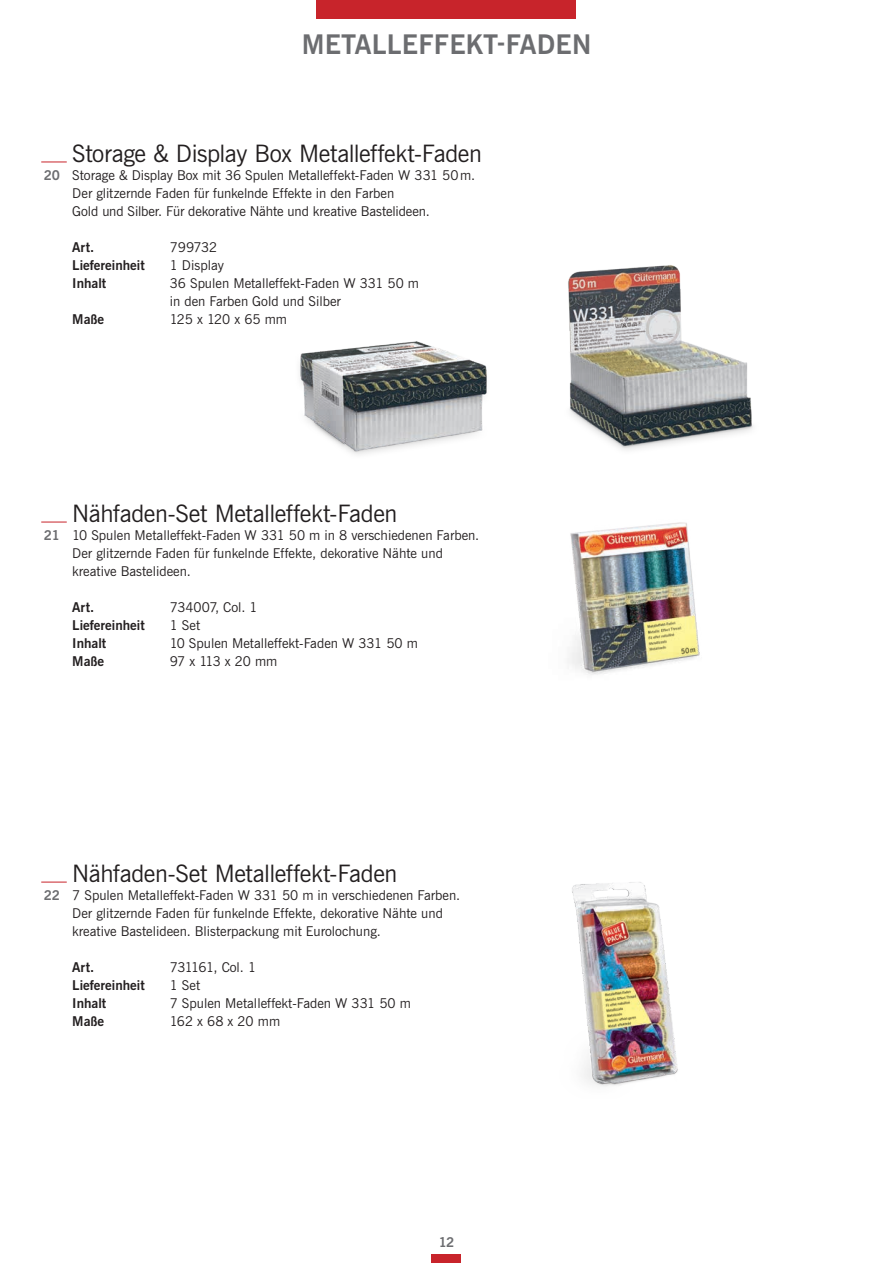
<style>
.page{position:relative;width:893px;height:1263px;background:#fff}
.page>*{position:absolute;margin:0;border:0;box-sizing:border-box;transform-origin:0 0}
.t1{font:700 27px "News Gothic";letter-spacing:.01em;color:#6c6d70}
.t2{font:24px "News Gothic";letter-spacing:-.015em;color:#231f20}
.t3{font:13.5px/18px "News Gothic";color:#231f20}
.t4{font:700 13.5px "News Gothic";color:#231f20}
.t5{font:13.5px "News Gothic";letter-spacing:-.04em;color:#231f20}
.t6{font:700 13.5px "News Gothic";letter-spacing:-.01em;color:#6c6d70}
</style>
<div class="page">
<div style="left:432px;top:1254px;width:29px;height:9px;background:#c8242b"></div>
<div style="left:317px;top:0;width:259px;height:19px;background:#c8242b"></div>
<img style="left:568px;top:522px;width:132px;height:153px">
<img style="left:300px;top:341px;width:187px;height:114px">
<img style="left:568px;top:265px;width:185px;height:185px">
<img style="left:572px;top:882px;width:106px;height:205px">
<svg style="left:41px;top:522px;width:26px;height:1px"></svg>
<svg style="left:41px;top:162px;width:26px;height:1px"></svg>
<svg style="left:41px;top:882px;width:26px;height:1px"></svg>
<h1 class="t1" style="left:302px;top:26px;width:291px">METALLEFFEKT-FADEN</h1>
<p class="t6" style="left:44px;top:166px;width:18px">20</p>
<h2 class="t2" style="left:72px;top:138px;width:411px">Storage &amp; Display Box Metalleffekt-Faden</h2>
<p class="t3" style="left:72px;top:167px;width:404px">Storage &amp; Display Box mit 36 Spulen Metalleffekt-Faden W 331 50m.<br>Der glitzernde Faden für funkelnde Effekte in den Farben<br>Gold und Silber. Für dekorative Nähte und kreative Bastelideen.</p>
<p class="t4" style="left:72px;top:238px;width:23px">Art.</p>
<p class="t3" style="left:170px;top:239px;width:49px">799732</p>
<p class="t4" style="left:72px;top:256px;width:74px">Liefereinheit</p>
<p class="t3" style="left:170px;top:257px;width:56px">1 Display</p>
<p class="t4" style="left:72px;top:274px;width:36px">Inhalt</p>
<p class="t3" style="left:170px;top:275px;width:251px">36 Spulen Metalleffekt-Faden W 331 50 m in den Farben Gold und Silber</p>
<p class="t4" style="left:72px;top:310px;width:34px">Maße</p>
<p class="t3" style="left:170px;top:311px;width:119px">125 x 120 x 65 mm</p>
<p class="t6" style="left:44px;top:526px;width:18px">21</p>
<h2 class="t2" style="left:72px;top:498px;width:327px">Nähfaden-Set Metalleffekt-Faden</h2>
<p class="t3" style="left:72px;top:527px;width:408px">10 Spulen Metalleffekt-Faden W 331 50 m in 8 verschiedenen Farben.<br>Der glitzernde Faden für funkelnde Effekte, dekorative Nähte und kreative Bastelideen.</p>
<p class="t4" style="left:72px;top:598px;width:23px">Art.</p>
<p class="t3" style="left:170px;top:599px;width:89px">734007, Col. 1</p>
<p class="t4" style="left:72px;top:616px;width:74px">Liefereinheit</p>
<p class="t3" style="left:170px;top:617px;width:32px">1 Set</p>
<p class="t4" style="left:72px;top:634px;width:36px">Inhalt</p>
<p class="t3" style="left:170px;top:635px;width:250px">10 Spulen Metalleffekt-Faden W 331 50 m</p>
<p class="t4" style="left:72px;top:652px;width:34px">Maße</p>
<p class="t3" style="left:170px;top:653px;width:109px">97 x 113 x 20 mm</p>
<p class="t6" style="left:44px;top:886px;width:18px">22</p>
<h2 class="t2" style="left:72px;top:858px;width:327px">Nähfaden-Set Metalleffekt-Faden</h2>
<p class="t3" style="left:72px;top:887px;width:389px">7 Spulen Metalleffekt-Faden W 331 50 m in verschiedenen Farben.<br>Der glitzernde Faden für funkelnde Effekte, dekorative Nähte und kreative Bastelideen. Blisterpackung mit Eurolochung.</p>
<p class="t4" style="left:72px;top:958px;width:23px">Art.</p>
<p class="t5" style="left:170px;top:958px;width:88px">731161, Col. 1</p>
<p class="t4" style="left:72px;top:976px;width:74px">Liefereinheit</p>
<p class="t3" style="left:170px;top:977px;width:32px">1 Set</p>
<p class="t4" style="left:72px;top:994px;width:36px">Inhalt</p>
<p class="t3" style="left:170px;top:995px;width:243px">7 Spulen Metalleffekt-Faden W 331 50 m</p>
<p class="t4" style="left:72px;top:1012px;width:34px">Maße</p>
<p class="t3" style="left:170px;top:1013px;width:112px">162 x 68 x 20 mm</p>
<p class="t6" style="left:439px;top:1233px;width:17px">12</p>
</div>
